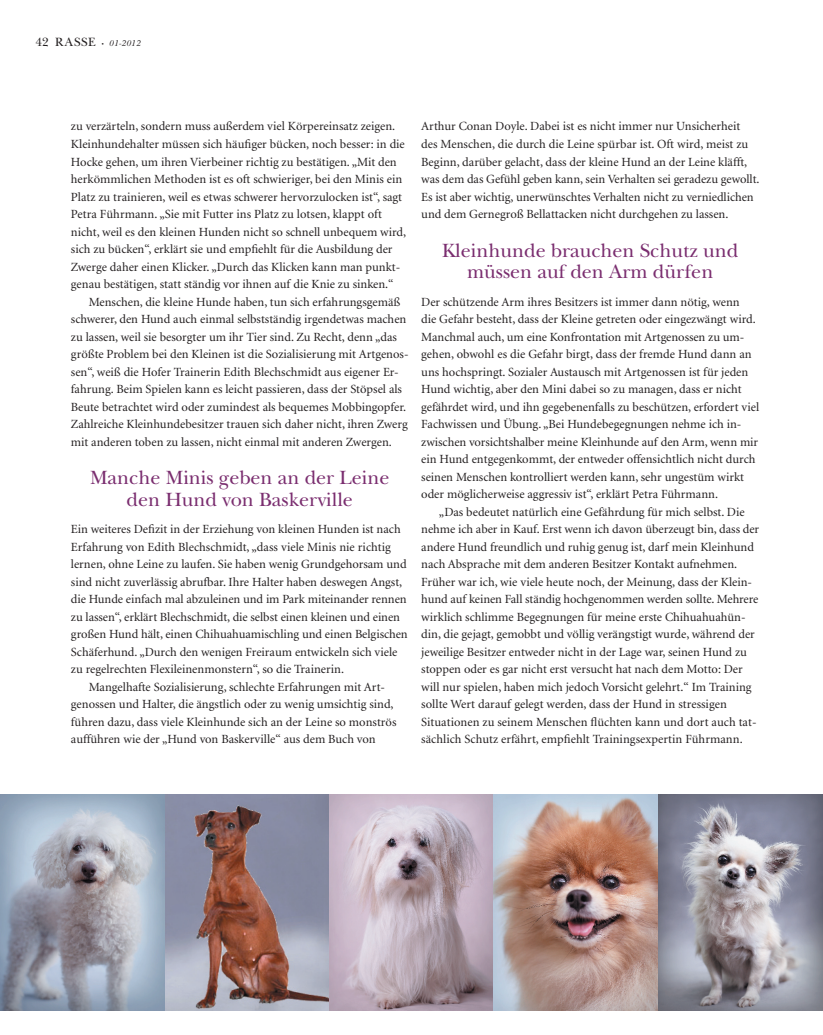
<style>
.page{position:relative;width:823px;height:1035px;background:#fff}
.page>*{position:absolute;margin:0;border:0;box-sizing:border-box;transform-origin:0 0}
.t1{font:20px/21.2px "New Baskerville";color:#7a2d6f;text-align:center}
.t2{font:12.5px/17.5px "Minion LT";color:#231f20}
.t3{font:12.5px "New Baskerville";letter-spacing:.06em;color:#231f20}
.s1{font-style:italic;font-size:8.75px}
</style>
<div class="page">
<img style="left:164px;top:794px;width:165px;height:216px">
<svg style="left:0;top:794px;width:164px;height:216px;background:#9da4b2"></svg>
<svg style="left:329px;top:794px;width:164px;height:216px;background:#baaab6"></svg>
<img style="left:493px;top:794px;width:165px;height:216px">
<svg style="left:658px;top:794px;width:164px;height:216px;background:#95949f"></svg>
<p class="t3" style="left:35px;top:35px;width:106px">42 RASSE · <span class="s1">01-2012</span></p>
<p class="t2" style="left:71px;top:118px;width:336px">zu verzärteln, sondern muss außerdem viel Körpereinsatz zeigen.<br>Kleinhundehalter müssen sich häufiger bücken, noch besser: in die Hocke gehen, um ihren Vierbeiner richtig zu bestätigen. „Mit den herkömmlichen Methoden ist es oft schwieriger, bei den Minis ein Platz zu trainieren, weil es etwas schwerer hervorzulocken ist“, sagt Petra Führmann. „Sie mit Futter ins Platz zu lotsen, klappt oft nicht, weil es den kleinen Hunden nicht so schnell unbequem wird, sich zu bücken“, erklärt sie und empfiehlt für die Ausbildung der Zwerge daher einen Klicker. „Durch das Klicken kann man punkt&shy;genau bestätigen, statt ständig vor ihnen auf die Knie zu sinken.“</p>
<p class="t2" style="left:71px;top:293px;width:339px;text-indent:18px">Menschen, die kleine Hunde haben, tun sich erfahrungsgemäß schwerer, den Hund auch einmal selbstständig irgendetwas machen zu lassen, weil sie besorgter um ihr Tier sind. Zu Recht, denn „das größte Problem bei den Kleinen ist die Sozialisierung mit Artgenos&shy;sen“, weiß die Hofer Trainerin Edith Blechschmidt aus eigener Er&shy;fahrung. Beim Spielen kann es leicht passieren, dass der Stöpsel als Beute betrachtet wird oder zumindest als bequemes Mobbingopfer.<br>Zahlreiche Kleinhundebesitzer trauen sich daher nicht, ihren Zwerg mit anderen toben zu lassen, nicht einmal mit anderen Zwergen.</p>
<h1 class="t1" style="left:90px;top:467px;width:301px">Manche Minis geben an der Leine den Hund von Baskerville</h1>
<p class="t2" style="left:71px;top:521px;width:331px">Ein weiteres Defizit in der Erziehung von kleinen Hunden ist nach</p>
<p class="t2" style="left:71px;top:538px;width:321px">Erfahrung von Edith Blechschmidt, „dass viele Minis nie richtig</p>
<p class="t2" style="left:71px;top:556px;width:337px">lernen, ohne Leine zu laufen. Sie haben wenig Grundgehorsam und</p>
<p class="t2" style="left:71px;top:573px;width:332px">sind nicht zuverlässig abrufbar. Ihre Halter haben deswegen Angst,</p>
<p class="t2" style="left:71px;top:591px;width:337px">die Hunde einfach mal abzuleinen und im Park miteinander rennen</p>
<p class="t2" style="left:71px;top:608px;width:330px">zu lassen“, erklärt Blechschmidt, die selbst einen kleinen und einen</p>
<p class="t2" style="left:71px;top:626px;width:338px">großen Hund hält, einen Chihuahuamischling und einen Belgischen</p>
<p class="t2" style="left:71px;top:643px;width:328px">Schäferhund. „Durch den wenigen Freiraum entwickeln sich viele</p>
<p class="t2" style="left:71px;top:661px;width:274px">zu regelrechten Flexileinenmonstern“, so die Trainerin.</p>
<p class="t2" style="left:89px;top:678px;width:298px">Mangelhafte Sozialisierung, schlechte Erfahrungen mit Art-</p>
<p class="t2" style="left:71px;top:696px;width:324px">genossen und Halter, die ängstlich oder zu wenig umsichtig sind,</p>
<p class="t2" style="left:71px;top:713px;width:327px">führen dazu, dass viele Kleinhunde sich an der Leine so monströs</p>
<p class="t2" style="left:71px;top:731px;width:306px">aufführen wie der „Hund von Baskerville“ aus dem Buch von</p>
<p class="t2" style="left:421px;top:118px;width:339px">Arthur Conan Doyle. Dabei ist es nicht immer nur Unsicherheit des Menschen, die durch die Leine spürbar ist. Oft wird, meist zu Beginn, darüber gelacht, dass der kleine Hund an der Leine kläfft, was dem das Gefühl geben kann, sein Verhalten sei geradezu gewollt.<br>Es ist aber wichtig, unerwünschtes Verhalten nicht zu verniedlichen und dem Gernegroß Bellattacken nicht durchgehen zu lassen.</p>
<h1 class="t1" style="left:442px;top:240px;width:298px">Kleinhunde brauchen Schutz und müssen auf den Arm dürfen</h1>
<p class="t2" style="left:421px;top:293px;width:339px">Der schützende Arm ihres Besitzers ist immer dann nötig, wenn<br>die Gefahr besteht, dass der Kleine getreten oder eingezwängt wird.<br>Manchmal auch, um eine Konfrontation mit Artgenossen zu um&shy;gehen, obwohl es die Gefahr birgt, dass der fremde Hund dann an uns hochspringt. Sozialer Austausch mit Artgenossen ist für jeden Hund wichtig, aber den Mini dabei so zu managen, dass er nicht gefährdet wird, und ihn gegebenenfalls zu beschützen, erfordert viel Fachwissen und Übung. „Bei Hundebegegnungen nehme ich in&shy;zwischen vorsichtshalber meine Kleinhunde auf den Arm, wenn mir ein Hund entgegenkommt, der entweder offensichtlich nicht durch seinen Menschen kontrolliert werden kann, sehr ungestüm wirkt oder möglicherweise aggressiv ist“, erklärt Petra Führmann.</p>
<p class="t2" style="left:421px;top:503px;width:339px;text-indent:18px">„Das bedeutet natürlich eine Gefährdung für mich selbst. Die nehme ich aber in Kauf. Erst wenn ich davon überzeugt bin, dass der andere Hund freundlich und ruhig genug ist, darf mein Kleinhund nach Absprache mit dem anderen Besitzer Kontakt aufnehmen.<br>Früher war ich, wie viele heute noch, der Meinung, dass der Klein&shy;hund auf keinen Fall ständig hochgenommen werden sollte. Mehrere wirklich schlimme Begegnungen für meine erste Chihuahuahün&shy;din, die gejagt, gemobbt und völlig verängstigt wurde, während der jeweilige Besitzer entweder nicht in der Lage war, seinen Hund zu stoppen oder es gar nicht erst versucht hat nach dem Motto: Der will nur spielen, haben mich jedoch Vorsicht gelehrt.“ Im Training sollte Wert darauf gelegt werden, dass der Hund in stressigen Situationen zu seinem Menschen flüchten kann und dort auch tat&shy;sächlich Schutz erfährt, empfiehlt Trainingsexpertin Führmann.</p>
</div>
